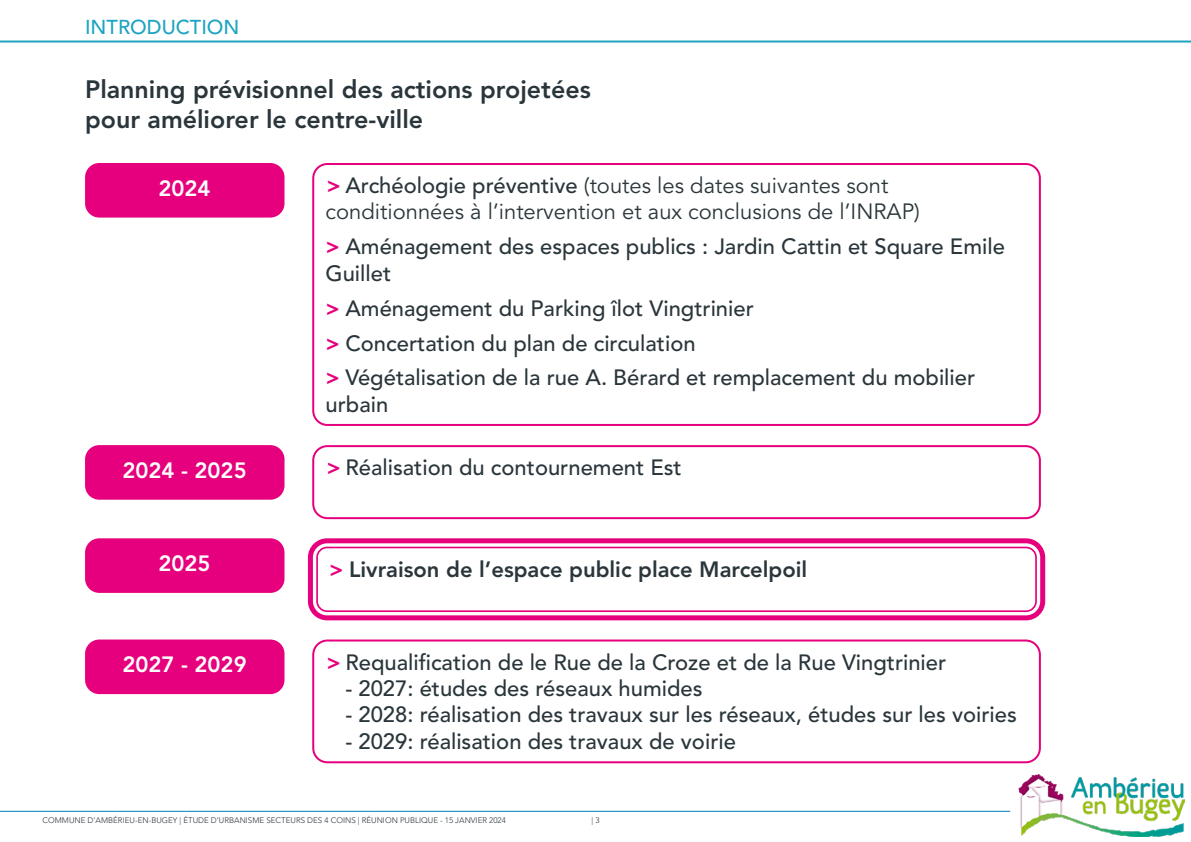
<style>
.page{position:relative;width:1191px;height:842px;background:#fff}
.page>*{position:absolute;margin:0;border:0;box-sizing:border-box;transform-origin:0 0}
.t1{font:800 25px/30px "Avenir LT Std";color:#2a363b}
.t2{font:500 22px/34.9px "Avenir LT Std";color:#2a363b}
.t3{font:22px/26.4px "Avenir LT Std";color:#2a363b}
.t4{font:800 22px "Avenir LT Std";color:#2a363b}
.t5{font:800 22px "Avenir LT Std";color:#fff}
.t6{font:500 20px "Avenir LT Std";color:#1ca3c2}
.t7{font:300 8px "Avenir LT Std";color:#2a363b}
.s1{font-weight:800;color:#e6007d}
.s2{font-weight:500}
.s3{color:#e6007d}
</style>
<div class="page">
<div style="left:312px;top:163px;width:729px;height:263px;border:2px solid #e6007d;border-radius:14px"></div>
<div style="left:312px;top:445px;width:729px;height:74px;border:2px solid #e6007d;border-radius:14px"></div>
<div style="left:308px;top:538px;width:737px;height:82px;border:5px solid #e6007d;border-radius:17px"></div>
<div style="left:316px;top:547px;width:720px;height:65px;border:2px solid #e6007d;border-radius:10px"></div>
<div style="left:312px;top:639px;width:729px;height:124px;border:2px solid #e6007d;border-radius:14px"></div>
<div style="left:85px;top:163px;width:199px;height:55px;background:#e6007d;border-radius:14px"></div>
<div style="left:85px;top:445px;width:199px;height:55px;background:#e6007d;border-radius:14px"></div>
<div style="left:85px;top:538px;width:199px;height:55px;background:#e6007d;border-radius:14px"></div>
<div style="left:85px;top:639px;width:199px;height:55px;background:#e6007d;border-radius:14px"></div>
<img style="left:1018px;top:775px;width:166px;height:61px">
<hr style="left:0;top:811px;width:1010px;height:1px;background:#007bc4">
<hr style="left:0;top:41px;width:1191px;height:2px;background:#1ca3c2">
<p class="t6" style="left:85px;top:16px;width:156px">INTRODUCTION</p>
<p class="t1" style="left:85px;top:74px;width:507px">Planning prévisionnel des actions projetées pour améliorer le centre-ville</p>
<p class="t5" style="left:158px;top:175px;width:54px">2024</p>
<p class="t3" style="left:325px;top:173px;width:596px"><span class="s1">&gt;</span> <span class="s2">Archéologie préventive</span> (toutes les dates suivantes sont conditionnées à l’intervention et aux conclusions de l’INRAP)</p>
<p class="t2" style="left:325px;top:234px;width:681px;line-height:26.4px"><span class="s1">&gt;</span> Aménagement des espaces publics : Jardin Cattin et Square Emile<br>Guillet</p>
<p class="t2" style="left:325px;top:291px;width:651px"><span class="s1">&gt;</span> Aménagement du Parking îlot Vingtrinier<br><span class="s1">&gt;</span> Concertation du plan de circulation<br><span class="s1">&gt;</span> Végétalisation de la rue A. Bérard et remplacement du mobilier</p>
<p class="t2" style="left:325px;top:387px;width:64px">urbain</p>
<p class="t5" style="left:122px;top:457px;width:126px">2024 - 2025</p>
<p class="t2" style="left:326px;top:451px;width:357px"><span class="s1">&gt;</span> Réalisation du contournement Est</p>
<p class="t5" style="left:158px;top:550px;width:54px">2025</p>
<p class="t4" style="left:329px;top:557px;width:479px"><span class="s3">&gt;</span> Livraison de l’espace public place Marcelpoil</p>
<p class="t5" style="left:122px;top:651px;width:126px">2027 - 2029</p>
<p class="t2" style="left:326px;top:645px;width:621px"><span class="s1">&gt;</span> Requalification de le Rue de la Croze et de la Rue Vingtrinier</p>
<p class="t2" style="left:345px;top:671px;width:359px">- 2027: études des réseaux humides</p>
<p class="t2" style="left:345px;top:698px;width:673px">- 2028: réalisation des travaux sur les réseaux, études sur les voiries</p>
<p class="t2" style="left:345px;top:724px;width:392px">- 2029: réalisation des travaux de voirie</p>
<p class="t7" style="left:43px;top:815px;width:465px">COMMUNE D’AMBÉRIEU-EN-BUGEY | ÉTUDE D’URBANISME SECTEURS DES 4 COINS | RÉUNION PUBLIQUE - 15 JANVIER 2024</p>
<p class="t7" style="left:591px;top:815px;width:10px">| 3</p>
</div>
